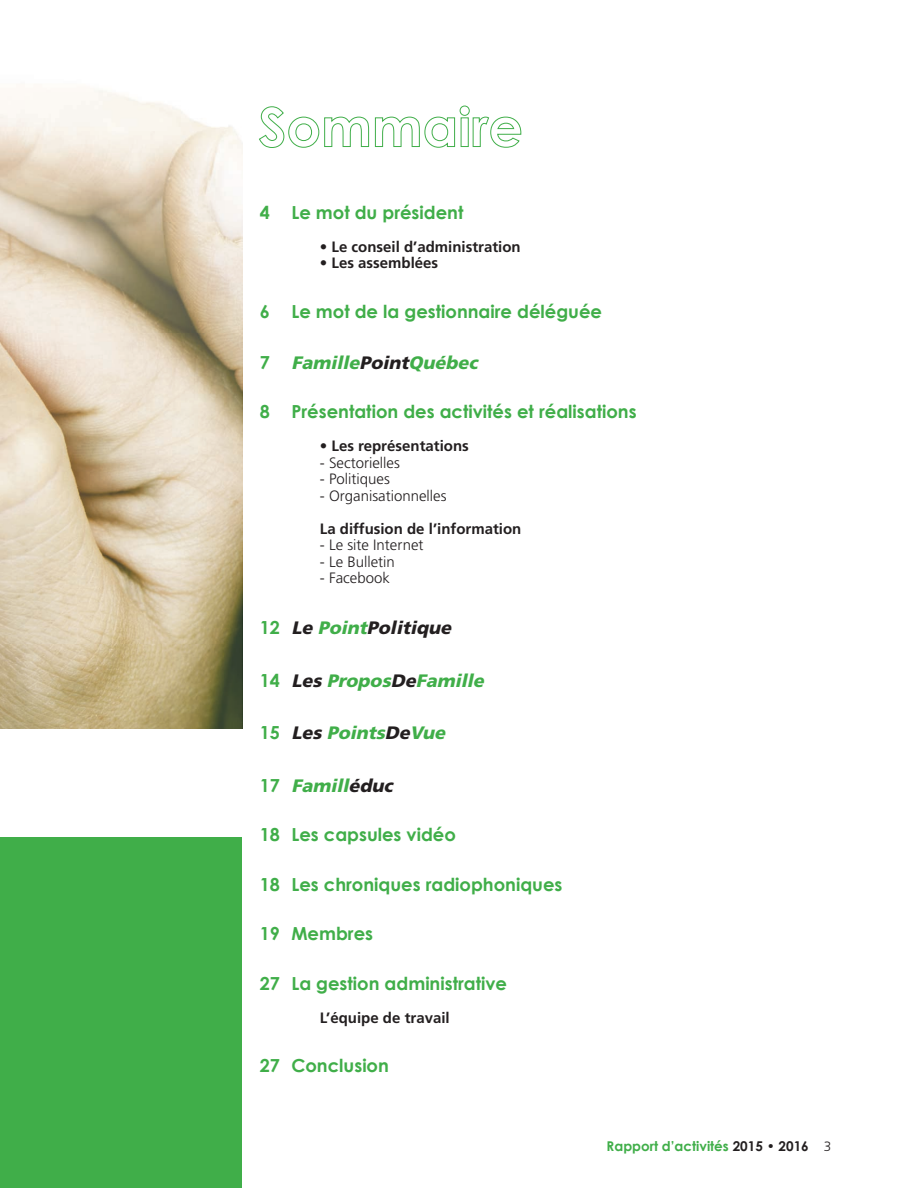
<style>
.page{position:relative;width:918px;height:1188px;background:#fff}
.page>*{position:absolute;margin:0;border:0;box-sizing:border-box;transform-origin:0 0}
.t1{font:700 18px "Century Gothic";color:#40ae49}
.t2{font:italic 900 18px "Frutiger";color:#40ae49}
.t3{font:italic 900 18px "Frutiger";color:#231f20}
.t4{font:700 15px "Frutiger";color:#231f20}
.t5{font:300 15px "Frutiger";color:#231f20}
.t6{font:700 13.5px "Century Gothic";color:#40ae49}
.s1{font-family:"Century Gothic";font-weight:700;font-style:normal}
.s2{color:#231f20}
.s3{font-family:"Century Gothic";font-weight:700;font-style:normal;color:#40ae49}
.s4{color:#40ae49}
.s5{font-family:"Frutiger";font-weight:300;color:#231f20}
</style>
<div class="page">
<div style="left:0;top:823px;width:242px;height:365px;background:#40ae49"></div>
<div style="left:0;top:24px;width:918px;height:813px;background:#fff"></div>
<img style="left:0;top:90px;width:242px;height:639px">
<svg style="left:259px;top:106px;width:110px;height:42px"></svg>
<svg style="left:375px;top:105px;width:147px;height:43px"></svg>
<p class="t1" style="left:260px;top:201px;width:205px">4 Le mot du président</p>
<p class="t4" style="left:320px;top:238px;width:202px">• Le conseil d’administration</p>
<p class="t4" style="left:320px;top:254px;width:120px">• Les assemblées</p>
<p class="t1" style="left:260px;top:300px;width:344px">6 Le mot de la gestionnaire déléguée</p>
<p class="t2" style="left:260px;top:352px;width:224px"><span class="s1">7</span> Famille<span class="s2">Point</span>Québec</p>
<p class="t1" style="left:260px;top:400px;width:378px">8 Présentation des activités et réalisations</p>
<p class="t4" style="left:320px;top:437px;width:150px">• Les représentations</p>
<p class="t5" style="left:320px;top:454px;width:81px">- Sectorielles</p>
<p class="t5" style="left:320px;top:471px;width:72px">- Politiques</p>
<p class="t5" style="left:320px;top:487px;width:128px">- Organisationnelles</p>
<p class="t4" style="left:320px;top:520px;width:203px">La diffusion de l’information</p>
<p class="t5" style="left:320px;top:537px;width:105px">- Le site Internet</p>
<p class="t5" style="left:320px;top:553px;width:76px">- Le Bulletin</p>
<p class="t5" style="left:320px;top:570px;width:72px">- Facebook</p>
<p class="t3" style="left:260px;top:617px;width:197px"><span class="s3">1 2</span> Le <span class="s4">Point</span>Politique</p>
<p class="t2" style="left:260px;top:670px;width:230px"><span class="s1">1 4</span> <span class="s2">Les</span> Propos<span class="s2">De</span>Famille</p>
<p class="t2" style="left:260px;top:722px;width:191px"><span class="s1">1 5</span> <span class="s2">Les</span> Points<span class="s2">De</span>Vue</p>
<p class="t2" style="left:260px;top:775px;width:139px"><span class="s1">1 7</span> Famill<span class="s2">éduc</span></p>
<p class="t1" style="left:260px;top:823px;width:198px">18 Les capsules vidéo</p>
<p class="t1" style="left:260px;top:873px;width:304px">18 Les chroniques radiophoniques</p>
<p class="t1" style="left:260px;top:922px;width:115px">19 Membres</p>
<p class="t1" style="left:260px;top:972px;width:249px">27 La gestion administrative</p>
<p class="t4" style="left:320px;top:1009px;width:131px">L’équipe de travail</p>
<p class="t1" style="left:260px;top:1054px;width:131px">27 Conclusion</p>
<p class="t6" style="left:607px;top:1137px;width:226px">Rapport d’activités <span class="s2">2015 • 2016</span> <span class="s5">3</span></p>
</div>
